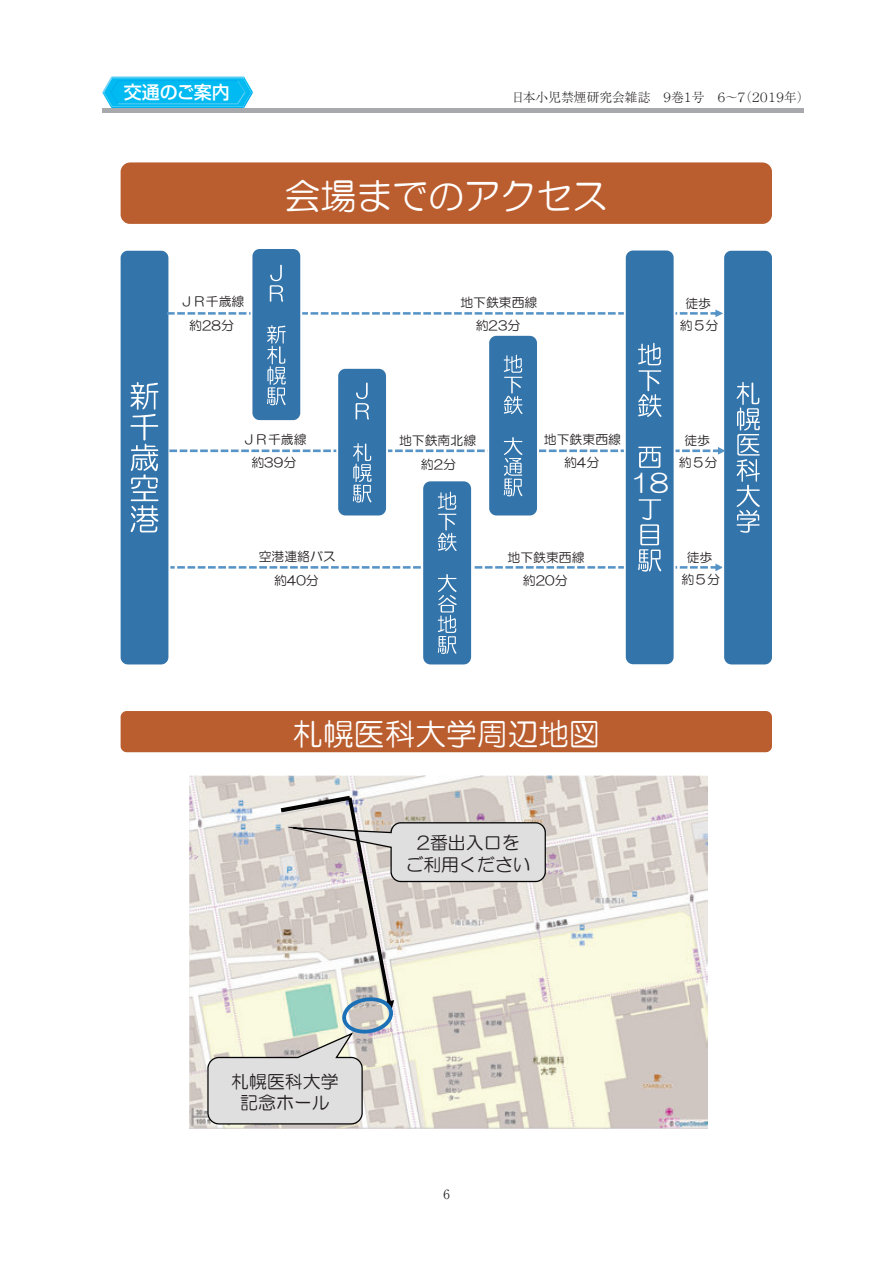
<style>
.page{position:relative;width:893px;height:1263px;background:#fff}
.page>*{position:absolute;margin:0;border:0;box-sizing:border-box;transform-origin:0 0}
.t1{font:35.85px "HG Maru Gothic MPRO";color:#fff}
.t2{font:30.75px "HG Maru Gothic MPRO";color:#fff}
.t3{font:25.65px "HG Maru Gothic MPRO";color:#fff}
.t4{font:500 18px "Shin Go Pro";color:#fff}
.t5{font:17.85px/21.6px "HG Maru Gothic MPRO";color:#231f20;text-align:center}
.t6{font:12.9px/23.7px "HG Maru Gothic MPRO";color:#231f20;text-align:center}
.t7{font:300 12.75px "Ryumin Pro";color:#231f20}
</style>
<div class="page">
<svg style="left:102px;top:77px;width:151px;height:31px;background:#18bff2"></svg>
<hr style="left:102px;top:110px;width:702px;height:2px;background:#a8a9ad">
<hr style="left:102px;top:108px;width:702px;height:1px;background:#a8a9ad">
<div style="left:120px;top:162px;width:652px;height:62px;background:#bb5e2f"></div>
<div style="left:120px;top:711px;width:652px;height:42px;background:#bb5e2f"></div>
<svg style="left:120px;top:249px;width:652px;height:416px"></svg>
<img style="left:190px;top:775px;width:518px;height:353px">
<svg style="left:207px;top:796px;width:339px;height:328px;background:#dbd9d1"></svg>
<h3 class="t4" style="left:124px;top:78px;width:107px">交通のご案内</h3>
<p class="t7" style="left:512px;top:87px;width:299px">日本小児禁煙研究会雑誌　９巻１号　６～７（２０１９年）</p>
<h1 class="t1" style="left:285px;top:178px;width:325px">会場までのアクセス</h1>
<p class="t6" style="left:180px;top:290px;width:66px">ＪＲ千歳線約28分</p>
<p class="t6" style="left:460px;top:290px;width:79px">地下鉄東西線約23分</p>
<p class="t6" style="left:680px;top:292px;width:40px;line-height:22.2px">徒歩約５分</p>
<p class="t6" style="left:242px;top:427px;width:66px">ＪＲ千歳線約39分</p>
<p class="t6" style="left:399px;top:429px;width:79px">地下鉄南北線約2分</p>
<p class="t6" style="left:544px;top:427px;width:79px">地下鉄東西線約4分</p>
<h3 class="t3" style="left:631px;top:470px;width:40px">18</h3>
<p class="t6" style="left:679px;top:429px;width:40px;line-height:22px">徒歩約５分</p>
<p class="t6" style="left:259px;top:544px;width:79px">空港連絡バス約40分</p>
<p class="t6" style="left:507px;top:545px;width:79px">地下鉄東西線約20分</p>
<p class="t6" style="left:681px;top:547px;width:40px;line-height:22px">徒歩約５分</p>
<h2 class="t2" style="left:292px;top:718px;width:309px">札幌医科大学周辺地図</h2>
<h3 class="t5" style="left:405px;top:832px;width:127px">2番出入口を<br>ご利用ください</h3>
<h3 class="t5" style="left:231px;top:1070px;width:109px">札幌医科大学記念ホール</h3>
<p class="t7" style="left:443px;top:1184px;width:8px">6</p>
</div>
